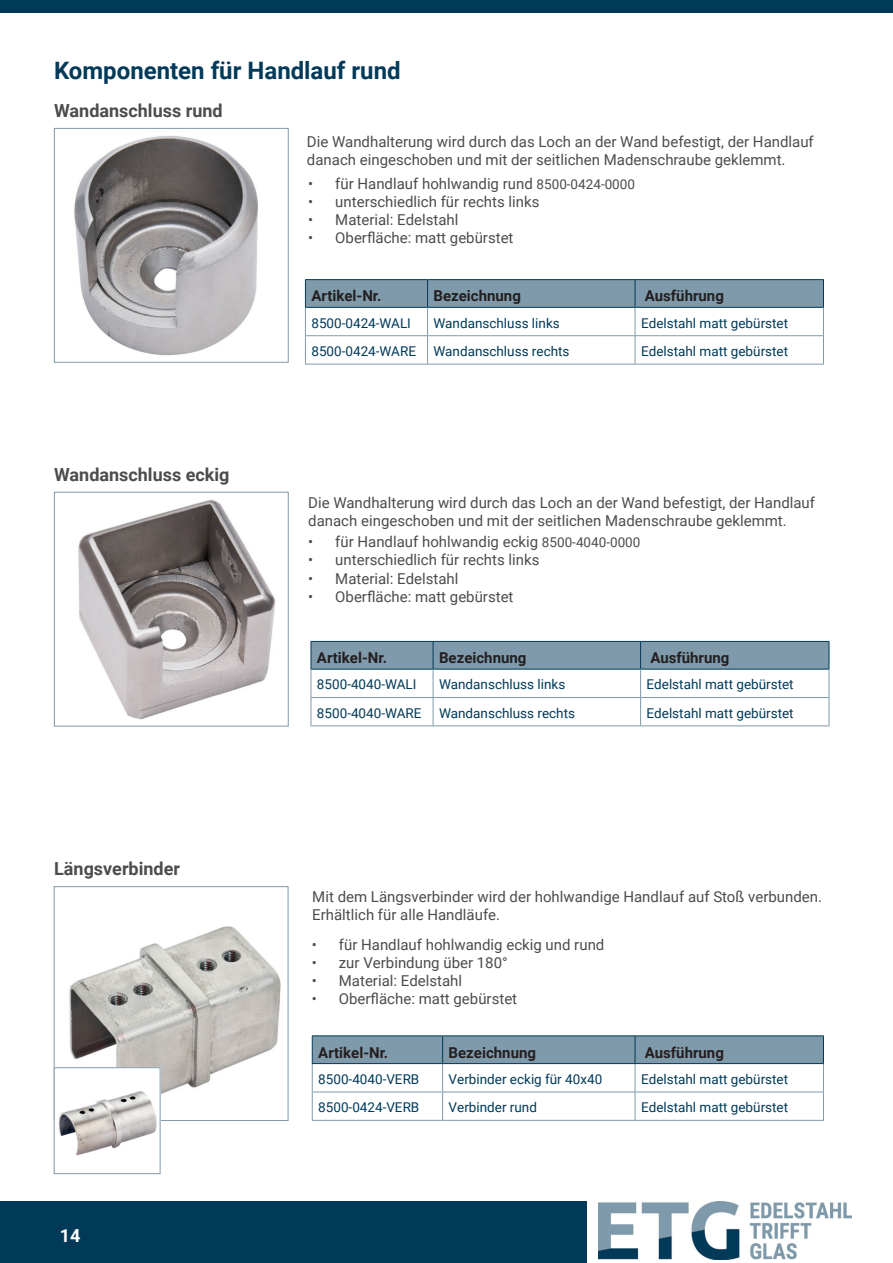
<style>
.page{position:relative;width:893px;height:1263px;background:#fff}
.page>*{position:absolute;margin:0;border:0;box-sizing:border-box;transform-origin:0 0}
.t1{font:700 24px "Roboto";color:#013a59}
.t2{font:700 18px "Roboto";color:#4b4c4d}
.t3{font:700 18px "Roboto";color:#fff}
.t4{font:15px/18px "Roboto";color:#4b4c4d}
.t5{font:700 15px "Roboto";color:#231f20}
.t6{font:13.5px "Roboto";color:#013a59}
.s1{font-size:13.5px}
</style>
<div class="page">
<div style="left:0;top:0;width:893px;height:13px;background:#013a59"></div>
<img style="left:598px;top:1201px;width:253px;height:59px">
<div style="left:0;top:1201px;width:587px;height:62px;background:#013a59"></div>
<img style="left:74px;top:135px;width:184px;height:221px">
<div style="left:54px;top:128px;width:234px;height:234px;border:1px solid #7f9aaa"></div>
<img style="left:69px;top:926px;width:212px;height:193px">
<div style="left:54px;top:886px;width:234px;height:235px;border:1px solid #7f9aaa"></div>
<img style="left:78px;top:499px;width:198px;height:221px">
<div style="left:54px;top:492px;width:234px;height:234px;border:1px solid #7f9aaa"></div>
<svg style="left:311px;top:641px;width:519px;height:84px"></svg>
<hr style="left:311px;top:725px;width:122px;height:1px;background:#7f9aaa">
<hr style="left:433px;top:725px;width:208px;height:1px;background:#7f9aaa">
<hr style="left:641px;top:725px;width:188px;height:1px;background:#7f9aaa">
<hr style="left:305px;top:279px;width:123px;height:1px;background:#013a59">
<hr style="left:428px;top:279px;width:207px;height:1px;background:#013a59">
<hr style="left:635px;top:279px;width:189px;height:1px;background:#013a59">
<svg style="left:305px;top:280px;width:519px;height:84px"></svg>
<hr style="left:305px;top:364px;width:123px;height:1px;background:#7f9aaa">
<hr style="left:428px;top:364px;width:207px;height:1px;background:#7f9aaa">
<hr style="left:635px;top:364px;width:189px;height:1px;background:#7f9aaa">
<hr style="left:312px;top:1035px;width:131px;height:1px;background:#013a59">
<hr style="left:443px;top:1035px;width:192px;height:1px;background:#013a59">
<hr style="left:635px;top:1035px;width:189px;height:1px;background:#013a59">
<svg style="left:312px;top:1036px;width:512px;height:84px"></svg>
<hr style="left:312px;top:1120px;width:131px;height:1px;background:#7f9aaa">
<hr style="left:443px;top:1120px;width:192px;height:1px;background:#7f9aaa">
<hr style="left:635px;top:1120px;width:189px;height:1px;background:#7f9aaa">
<img style="left:56px;top:1069px;width:102px;height:87px">
<div style="left:54px;top:1067px;width:106px;height:107px;border:1px solid #7f9aaa"></div>
<p class="t1" style="left:54px;top:54px;width:348px">Komponenten für Handlauf rund</p>
<p class="t2" style="left:54px;top:98px;width:170px">Wandanschluss rund</p>
<p class="t4" style="left:307px;top:132px;width:508px">Die Wandhalterung wird durch das Loch an der Wand befestigt, der Handlauf danach eingeschoben und mit der seitlichen Madenschraube geklemmt.</p>
<p class="t4" style="left:308px;top:175px;width:328px">• für Handlauf hohlwandig rund <span class="s1">8500-0424-0000</span></p>
<p class="t4" style="left:308px;top:193px;width:233px">• unterschiedlich für rechts links</p>
<p class="t4" style="left:308px;top:211px;width:152px">• Material: Edelstahl</p>
<p class="t4" style="left:308px;top:229px;width:207px">• Oberfläche: matt gebürstet</p>
<p class="t2" style="left:54px;top:462px;width:177px">Wandanschluss eckig</p>
<p class="t2" style="left:54px;top:856px;width:127px">Längsverbinder</p>
<p class="t3" style="left:60px;top:1220px;width:22px">1414</p>
<p class="t5" style="left:311px;top:285px;width:72px">Artikel-Nr.</p>
<p class="t5" style="left:434px;top:285px;width:89px">Bezeichnung</p>
<p class="t5" style="left:645px;top:285px;width:81px">Ausführung</p>
<p class="t6" style="left:311px;top:313px;width:101px">8500-0424-WALI</p>
<p class="t6" style="left:434px;top:313px;width:128px">Wandanschluss links</p>
<p class="t6" style="left:641px;top:313px;width:149px">Edelstahl matt gebürstet</p>
<p class="t6" style="left:311px;top:342px;width:106px">8500-0424-WARE</p>
<p class="t6" style="left:434px;top:342px;width:138px">Wandanschluss rechts</p>
<p class="t6" style="left:641px;top:342px;width:149px">Edelstahl matt gebürstet</p>
<p class="t4" style="left:308px;top:493px;width:508px">Die Wandhalterung wird durch das Loch an der Wand befestigt, der Handlauf danach eingeschoben und mit der seitlichen Madenschraube geklemmt.</p>
<p class="t4" style="left:308px;top:533px;width:334px">• für Handlauf hohlwandig eckig <span class="s1">8500-4040-0000</span></p>
<p class="t4" style="left:308px;top:551px;width:233px">• unterschiedlich für rechts links</p>
<p class="t4" style="left:308px;top:569px;width:152px">• Material: Edelstahl</p>
<p class="t4" style="left:308px;top:587px;width:207px">• Oberfläche: matt gebürstet</p>
<p class="t5" style="left:317px;top:647px;width:72px">Artikel-Nr.</p>
<p class="t5" style="left:439px;top:647px;width:89px">Bezeichnung</p>
<p class="t5" style="left:650px;top:647px;width:81px">Ausführung</p>
<p class="t6" style="left:317px;top:675px;width:101px">8500-4040-WALI</p>
<p class="t6" style="left:439px;top:675px;width:128px">Wandanschluss links</p>
<p class="t6" style="left:647px;top:675px;width:149px">Edelstahl matt gebürstet</p>
<p class="t6" style="left:317px;top:703px;width:106px">8500-4040-WARE</p>
<p class="t6" style="left:439px;top:703px;width:138px">Wandanschluss rechts</p>
<p class="t6" style="left:647px;top:703px;width:149px">Edelstahl matt gebürstet</p>
<p class="t4" style="left:312px;top:887px;width:511px">Mit dem Längsverbinder wird der hohlwandige Handlauf auf Stoß verbunden.</p>
<p class="t4" style="left:312px;top:905px;width:189px">Erhältlich für alle Handläufe.</p>
<p class="t4" style="left:312px;top:935px;width:294px">• für Handlauf hohlwandig eckig und rund</p>
<p class="t4" style="left:312px;top:953px;width:197px">• zur Verbindung über 180°</p>
<p class="t4" style="left:312px;top:971px;width:152px">• Material: Edelstahl</p>
<p class="t4" style="left:312px;top:989px;width:207px">• Oberfläche: matt gebürstet</p>
<p class="t5" style="left:318px;top:1042px;width:72px">Artikel-Nr.</p>
<p class="t5" style="left:449px;top:1042px;width:89px">Bezeichnung</p>
<p class="t5" style="left:645px;top:1042px;width:81px">Ausführung</p>
<p class="t6" style="left:318px;top:1069px;width:103px">8500-4040-VERB</p>
<p class="t6" style="left:449px;top:1069px;width:155px">Verbinder eckig für 40x40</p>
<p class="t6" style="left:641px;top:1069px;width:149px">Edelstahl matt gebürstet</p>
<p class="t6" style="left:318px;top:1098px;width:103px">8500-0424-VERB</p>
<p class="t6" style="left:449px;top:1098px;width:90px">Verbinder rund</p>
<p class="t6" style="left:641px;top:1098px;width:149px">Edelstahl matt gebürstet</p>
</div>
